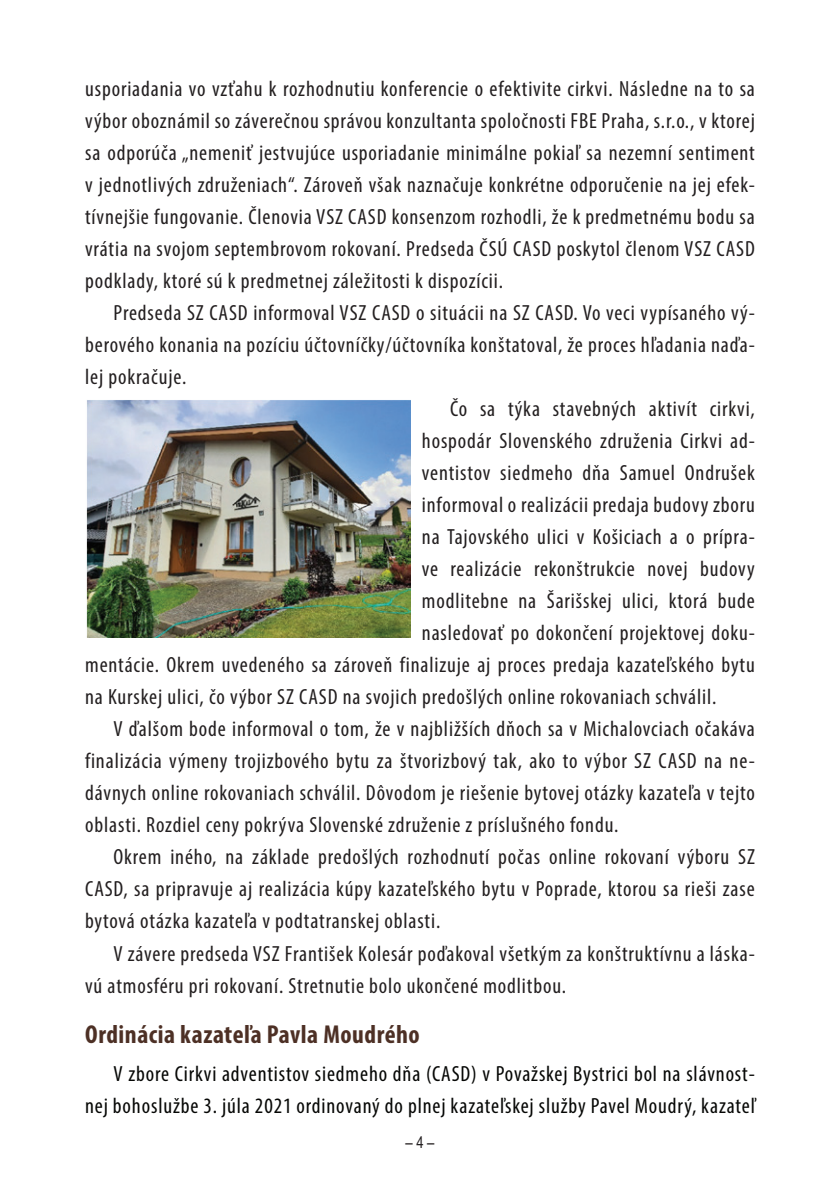
<style>
.page{position:relative;width:840px;height:1191px;background:#fff}
.page>*{position:absolute;margin:0;border:0;box-sizing:border-box;transform-origin:0 0}
.t1{font:700 condensed 26px "Myriad Pro";letter-spacing:.02em;color:#4d3025}
.t2{font:condensed 22px/32px "Myriad Pro";letter-spacing:.04em;color:#231f20;text-align:justify}
.t3{font:condensed 22px/32px "Myriad Pro";letter-spacing:.04em;color:#060705;text-align:right}
.t4{font:16px "Arial Narrow";color:#231f20}
</style>
<div class="page">
<img style="left:86px;top:400px;width:324px;height:237px">
<p class="t2" style="left:85px;top:72px;width:671px">usporiadania vo vzťahu k rozhodnutiu konferencie o efektivite cirkvi. Následne na to sa výbor oboznámil so záverečnou správou konzultanta spoločnosti FBE Praha, s.r.o., v ktorej sa odporúča „nemeniť jestvujúce usporiadanie minimálne pokiaľ sa nezemní sentiment v jednotlivých združeniach“. Zároveň však naznačuje konkrétne odporučenie na jej efek&shy;tívnejšie fungovanie. Členovia VSZ CASD konsenzom rozhodli, že k predmetnému bodu sa vrátia na svojom septembrovom rokovaní. Predseda ČSÚ CASD poskytol členom VSZ CASD podklady, ktoré sú k predmetnej záležitosti k dispozícii.</p>
<p class="t2" style="left:113px;top:296px;width:642px">Predseda SZ CASD informoval VSZ CASD o situácii na SZ CASD. Vo veci vypísaného vý-</p>
<p class="t2" style="left:85px;top:328px;width:670px">berového konania na pozíciu účtovníčky/účtovníka konštatoval, že proces hľadania naďa-</p>
<p class="t2" style="left:85px;top:360px;width:103px">lej pokračuje.</p>
<p class="t2" style="left:450px;top:392px;width:306px">Čo sa týka stavebných aktivít cirkvi,</p>
<p class="t2" style="left:421px;top:424px;width:334px">hospodár Slovenského združenia Cirkvi ad-</p>
<p class="t2" style="left:421px;top:456px;width:334px">ventistov siedmeho dňa Samuel Ondrušek</p>
<p class="t2" style="left:421px;top:488px;width:334px">informoval o realizácii predaja budovy zboru</p>
<p class="t2" style="left:421px;top:520px;width:334px">na Tajovského ulici v Košiciach a o prípra-</p>
<p class="t2" style="left:421px;top:552px;width:334px">ve realizácie rekonštrukcie novej budovy</p>
<p class="t2" style="left:421px;top:584px;width:334px">modlitebne na Šarišskej ulici, ktorá bude</p>
<p class="t2" style="left:421px;top:617px;width:334px">nasledovať po dokončení projektovej doku-</p>
<p class="t2" style="left:85px;top:649px;width:670px">mentácie. Okrem uvedeného sa zároveň finalizuje aj proces predaja kazateľského bytu</p>
<p class="t2" style="left:85px;top:681px;width:632px">na Kurskej ulici, čo výbor SZ CASD na svojich predošlých online rokovaniach schválil.</p>
<p class="t2" style="left:113px;top:713px;width:642px">V ďalšom bode informoval o tom, že v najbližších dňoch sa v Michalovciach očakáva</p>
<p class="t2" style="left:85px;top:745px;width:670px">finalizácia výmeny trojizbového bytu za štvorizbový tak, ako to výbor SZ CASD na ne-</p>
<p class="t2" style="left:85px;top:777px;width:670px">dávnych online rokovaniach schválil. Dôvodom je riešenie bytovej otázky kazateľa v tejto</p>
<p class="t2" style="left:85px;top:809px;width:534px">oblasti. Rozdiel ceny pokrýva Slovenské združenie z príslušného fondu.</p>
<p class="t2" style="left:113px;top:841px;width:642px">Okrem iného, na základe predošlých rozhodnutí počas online rokovaní výboru SZ</p>
<p class="t2" style="left:85px;top:873px;width:670px">CASD, sa pripravuje aj realizácia kúpy kazateľského bytu v Poprade, ktorou sa rieši zase</p>
<p class="t2" style="left:85px;top:905px;width:356px">bytová otázka kazateľa v podtatranskej oblasti.</p>
<p class="t2" style="left:113px;top:937px;width:642px">V závere predseda VSZ František Kolesár poďakoval všetkým za konštruktívnu a láska-</p>
<p class="t2" style="left:85px;top:969px;width:482px">vú atmosféru pri rokovaní. Stretnutie bolo ukončené modlitbou.</p>
<p class="t1" style="left:85px;top:1018px;width:336px">Ordinácia kazateľa Pavla Moudrého</p>
<p class="t3" style="left:85px;top:1057px;width:671px">V zbore Cirkvi adventistov siedmeho dňa (CASD) v Považskej Bystrici bol na slávnost-<br>nej bohoslužbe 3. júla 2021 ordinovaný do plnej kazateľskej služby Pavel Moudrý, kazateľ</p>
<p class="t4" style="left:405px;top:1130px;width:31px">– 4 –</p>
</div>
